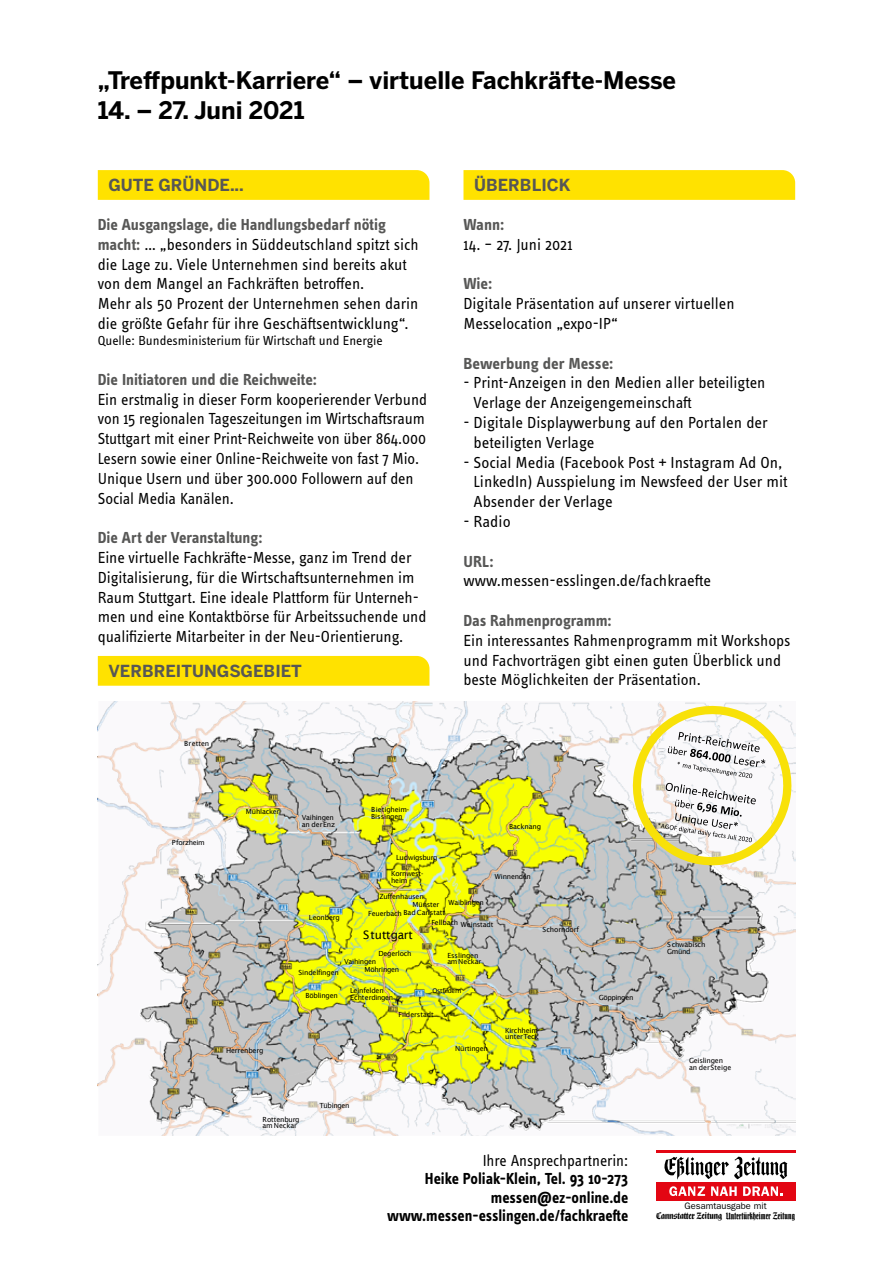
<style>
.page{position:relative;width:893px;height:1263px;background:#fff}
.page>*{position:absolute;margin:0;border:0;box-sizing:border-box;transform-origin:0 0}
.t1{font:700 24px "Benton Sans";color:#000}
.t2{font:16.5px/19.8px "Info Text OT";letter-spacing:-.005em;color:#000}
.t3{font:700 16.5px "Info Text OT";color:#575756}
.t4{font:700 16.5px/18.3px "Info Text OT";color:#000;text-align:right;scale:.95 1}
.t5{font:700 16.5px "Benton Sans";color:#575756}
.t6{font:16.5px "Info Text OT";letter-spacing:-.005em;color:#000;scale:.95 1}
.t7{font:13.5px "Info Text OT";color:#000}
.t8{font:11.7px "Lucida Sans";letter-spacing:-.01em;color:#000}
.t9{font:9.45px "Franklin Gothic LT";color:#000}
.t10{font:8.55px "Pi Essl Zei";color:#000}
.t11{font:7.05px/6.4px "Lucida Sans";letter-spacing:-.025em;color:#000}
.t12{font:7.05px "Lucida Sans";letter-spacing:-.045em;color:#000}
.t13{font:7.05px "Lucida Sans";letter-spacing:-.05em;color:#000}
.t14{font:7.05px "Lucida Sans";letter-spacing:-.005em;color:#000}
.t15{font:7.05px "Lucida Sans";letter-spacing:.015em;color:#000}
.t16{font:6.45px "Lucida Sans";letter-spacing:-.04em;color:#000}
.s1{font-weight:700;color:#575756}
</style>
<div class="page">
<div style="left:98px;top:656px;width:331px;height:30px;background:#ffe200"></div>
<img style="left:98px;top:702px;width:697px;height:433px">
<svg style="left:628px;top:704px;width:167px;height:179px"></svg>
<svg style="left:463px;top:170px;width:332px;height:30px;background:#ffe203"></svg>
<div style="left:98px;top:170px;width:331px;height:30px;background:#ffe200"></div>
<svg style="left:664px;top:1156px;width:124px;height:23px"></svg>
<div style="left:656px;top:1182px;width:139px;height:18px;background:#e30613"></div>
<svg style="left:669px;top:1186px;width:36px;height:10px"></svg>
<svg style="left:711px;top:1186px;width:26px;height:10px"></svg>
<svg style="left:743px;top:1186px;width:39px;height:10px"></svg>
<hr style="left:656px;top:1150px;width:139px;height:3px;background:#e30613">
<h1 class="t1" style="left:98px;top:66px;width:580px">„Treffpunkt-Karriere“ – virtuelle Fachkräfte-Messe</h1>
<h1 class="t1" style="left:98px;top:96px;width:208px">14. – 27. Juni 2021</h1>
<p class="t5" style="left:108px;top:175px;width:137px">GUTE GRÜNDE...</p>
<p class="t5" style="left:474px;top:175px;width:98px">ÜBERBLICK</p>
<p class="t3" style="left:463px;top:214px;width:43px">Wann:</p>
<p class="t2" style="left:463px;top:234px;width:111px">14. – 27. Juni 2021</p>
<p class="t3" style="left:463px;top:274px;width:30px">Wie:</p>
<p class="t2" style="left:463px;top:293px;width:273px">Digitale Präsentation auf unserer virtuellen<br>Messelocation „expo-IP“</p>
<p class="t3" style="left:463px;top:353px;width:152px">Bewerbung der Messe:</p>
<p class="t2" style="left:474px;top:372px;width:293px;text-indent:-10px">- Print-Anzeigen in den Medien aller beteiligten<br>Verlage der Anzeigengemeinschaft</p>
<p class="t2" style="left:474px;top:412px;width:296px;text-indent:-10px">- Digitale Displaywerbung auf den Portalen der beteiligten Verlage</p>
<p class="t2" style="left:474px;top:452px;width:316px;text-indent:-10px">- Social Media (Facebook Post + Instagram Ad On,<br>LinkedIn) Ausspielung im Newsfeed der User mit<br>Absender der Verlage</p>
<p class="t2" style="left:463px;top:511px;width:49px">- Radio</p>
<p class="t3" style="left:463px;top:551px;width:32px">URL:</p>
<p class="t2" style="left:463px;top:570px;width:249px">www.messen-esslingen.de/fachkraefte</p>
<p class="t3" style="left:463px;top:610px;width:150px">Das Rahmenprogramm:</p>
<p class="t2" style="left:463px;top:630px;width:329px">Ein interessantes Rahmenprogramm mit Workshops und Fachvorträgen gibt einen guten Überblick und beste Möglichkeiten der Präsentation.</p>
<p class="t2" style="left:98px;top:214px;width:322px"><span class="s1">Die Ausgangslage, die Handlungsbedarf nötig macht:</span> … „besonders in Süddeutschland spitzt sich die Lage zu. Viele Unternehmen sind bereits akut von dem Mangel an Fachkräften betroffen.<br>Mehr als 50 Prozent der Unternehmen sehen darin die größte Gefahr für ihre Geschäftsentwicklung“.</p>
<p class="t7" style="left:98px;top:333px;width:287px">Quelle: Bundesministerium für Wirtschaft und Energie</p>
<p class="t3" style="left:98px;top:369px;width:221px">Die Initiatoren und die Reichweite:</p>
<p class="t2" style="left:98px;top:389px;width:331px">Ein erstmalig in dieser Form kooperierender Verbund von 15 regionalen Tageszeitungen im Wirtschaftsraum Stuttgart mit einer Print-Reichweite von über 864.000<br>Lesern sowie einer Online-Reichweite von fast 7 Mio.<br>Unique Usern und über 300.000 Followern auf den Social Media Kanälen.</p>
<p class="t3" style="left:98px;top:528px;width:166px">Die Art der Veranstaltung:</p>
<p class="t2" style="left:98px;top:547px;width:330px">Eine virtuelle Fachkräfte-Messe, ganz im Trend der Digitalisierung, für die Wirtschaftsunternehmen im Raum Stuttgart. Eine ideale Plattform für Unterneh&shy;men und eine Kontaktbörse für Arbeitssuchende und qualifizierte Mitarbeiter in der Neu-Orientierung.</p>
<p class="t5" style="left:108px;top:661px;width:195px">VERBREITUNGSGEBIET</p>
<p class="t15" style="left:184px;top:740px;width:27px">Bretten</p>
<p class="t12" style="left:172px;top:839px;width:35px">Pforzheim</p>
<p class="t11" style="left:246px;top:808px;width:35px">Mühlacker</p>
<p class="t11" style="left:226px;top:1047px;width:39px">Herrenberg</p>
<p class="t11" style="left:371px;top:806px;width:39px">Bietigheim-</p>
<p class="t11" style="left:302px;top:814px;width:34px">Vaihingen</p>
<p class="t11" style="left:371px;top:813px;width:33px">Bissingen</p>
<p class="t14" style="left:302px;top:820px;width:35px">an derEnz</p>
<p class="t11" style="left:396px;top:854px;width:43px">Ludwigsburg</p>
<p class="t11" style="left:391px;top:870px;width:34px;line-height:7.1px">Kornwest&shy;heim</p>
<p class="t11" style="left:509px;top:823px;width:34px">Backnang</p>
<p class="t11" style="left:495px;top:873px;width:38px">Winnenden</p>
<p class="t11" style="left:309px;top:914px;width:33px">Leonberg</p>
<p class="t11" style="left:379px;top:893px;width:46px">Zuffenhausen</p>
<p class="t11" style="left:413px;top:901px;width:28px">Münster</p>
<p class="t11" style="left:368px;top:909px;width:78px">Feuerbach BadCanstatt</p>
<p class="t11" style="left:449px;top:899px;width:37px">Waiblingen</p>
<p class="t11" style="left:431px;top:922px;width:63px">Fellbach Weinstadt</p>
<p class="t8" style="left:363px;top:928px;width:51px">Stuttgart</p>
<p class="t11" style="left:378px;top:951px;width:35px">Degerloch</p>
<p class="t11" style="left:364px;top:957px;width:36px;line-height:8.4px;text-indent:-20px">Vaihingen<br>Möhringen</p>
<p class="t11" style="left:299px;top:969px;width:42px">Sindelfingen</p>
<p class="t11" style="left:447px;top:952px;width:36px">Esslingen amNeckar</p>
<p class="t11" style="left:350px;top:987px;width:35px">Leinfelden</p>
<p class="t16" style="left:432px;top:987px;width:30px">Ostfildern</p>
<p class="t11" style="left:306px;top:992px;width:34px">Böblingen</p>
<p class="t11" style="left:350px;top:994px;width:45px">Echterdingen</p>
<p class="t11" style="left:398px;top:1011px;width:37px">Filderstadt</p>
<p class="t11" style="left:455px;top:1046px;width:34px">Nürtingen</p>
<p class="t11" style="left:543px;top:926px;width:38px">Schorndorf</p>
<p class="t11" style="left:505px;top:1027px;width:35px">Kirchheim unterTeck</p>
<p class="t12" style="left:319px;top:1101px;width:32px">Tübingen</p>
<p class="t11" style="left:263px;top:1116px;width:39px">Rottenburg am Neckar</p>
<p class="t13" style="left:599px;top:993px;width:36px">Göppingen</p>
<p class="t6" style="left:483px;top:1151px;width:155px">Ihre Ansprechpartnerin:</p>
<p class="t4" style="left:387px;top:1169px;width:255px">Heike Poliak-Klein, Tel. 93 10-273 messen@ez-online.de www.messen-esslingen.de/fachkraefte</p>
<p class="t11" style="left:667px;top:942px;width:40px">Schwäbisch<br>Gmünd</p>
<p class="t11" style="left:689px;top:1057px;width:44px">Geislingen an derSteige</p>
<p class="t9" style="left:685px;top:1201px;width:84px">Gesamtausgabe mit</p>
<p class="t10" style="left:656px;top:1211px;width:140px">34 56</p>
</div>
